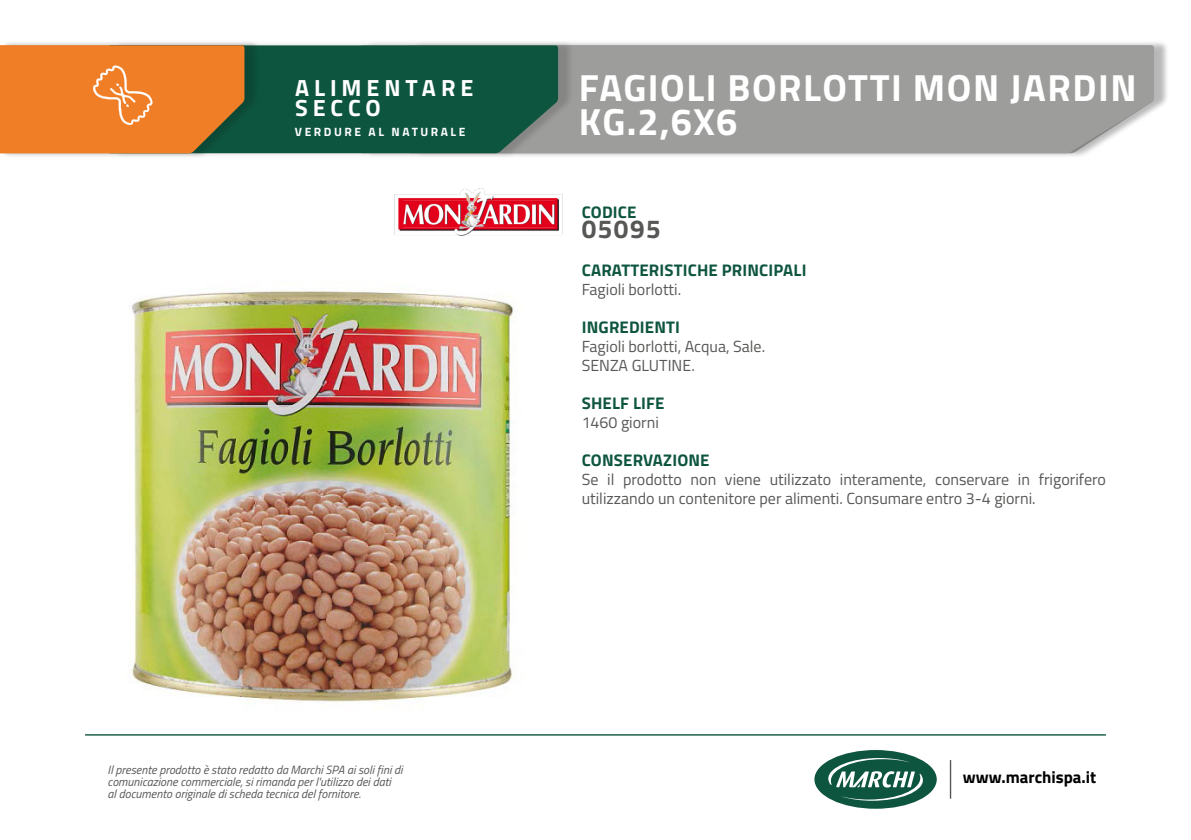
<style>
.page{position:relative;width:1191px;height:840px;background:#fff}
.page>*{position:absolute;margin:0;border:0;box-sizing:border-box;transform-origin:0 0}
.t1{font:700 37.8px/34.2px "Titillium Web";letter-spacing:.04em;color:#fff}
.t2{font:700 26px "Titillium Web";letter-spacing:.06em;color:#575756}
.t3{font:700 23.4px "Titillium Web";letter-spacing:.21em;color:#fff}
.t4{font:700 16.8px "Titillium Web";letter-spacing:.01em;color:#0e5540}
.t5{font:700 16.8px "Titillium Web";color:#000}
.t6{font:16px/19px "Titillium Web";color:#575756}
.t7{font:italic 12px/12px "Titillium Web";color:#575756}
.t8{font:700 12px "Titillium Web";letter-spacing:.21em;color:#fff}
</style>
<div class="page">
<div style="left:365px;top:40px;width:804px;height:118px;background:#000;opacity:.15"></div>
<div style="left:574px;top:45px;width:580px;height:108px;background:#9d9d9c"></div>
<div style="left:113px;top:40px;width:461px;height:118px;background:#000;opacity:.15"></div>
<div style="left:260px;top:45px;width:298px;height:108px;background:#0e5540"></div>
<div style="left:0;top:40px;width:260px;height:118px;background:#000;opacity:.15"></div>
<svg style="left:0;top:45px;width:244px;height:108px;background:#e37e2b"></svg>
<img style="left:131px;top:288px;width:384px;height:416px">
<img style="left:394px;top:188px;width:169px;height:48px">
<hr style="left:949px;top:759px;width:2px;height:39px;background:#575756">
<div style="left:814px;top:749px;width:122px;height:59px;background:#0e5540;border-radius:50%"></div>
<svg style="left:828px;top:757px;width:95px;height:43px"></svg>
<hr style="left:85px;top:733px;width:1021px;height:2px;background:#0e5540">
<p class="t3" style="left:295px;top:70px;width:180px">ALIMENTARE</p>
<p class="t3" style="left:295px;top:89px;width:87px">SECCO</p>
<p class="t8" style="left:295px;top:122px;width:172px">VERDURE AL NATURALE</p>
<p class="t7" style="left:108px;top:762px;width:296px">Il presente prodotto è stato redatto da Marchi SPA ai soli fini di comunicazione commerciale, si rimanda per l'utilizzo dei dati<br>al documento originale di scheda tecnica del fornitore.</p>
<p class="t1" style="left:578px;top:69px;width:559px">FAGIOLI BORLOTTI MON JARDIN<br>KG.2,6X6</p>
<p class="t1" style="left:582px;top:71px;width:473px">LE CAMEMBERT LONG LIFE<br>G.1 5 24</p>
<p class="t4" style="left:582px;top:199px;width:56px">CODICE</p>
<p class="t2" style="left:581px;top:208px;width:81px">05095</p>
<p class="t4" style="left:582px;top:257px;width:226px">CARATTERISTICHE PRINCIPALI</p>
<p class="t6" style="left:581px;top:279px;width:101px">Fagioli borlotti.</p>
<p class="t4" style="left:582px;top:314px;width:100px">INGREDIENTI</p>
<p class="t6" style="left:581px;top:336px;width:185px">Fagioli borlotti, Acqua, Sale.</p>
<p class="t6" style="left:581px;top:355px;width:115px">SENZA GLUTINE.</p>
<p class="t4" style="left:582px;top:390px;width:84px">SHELF LIFE</p>
<p class="t6" style="left:581px;top:412px;width:79px">1460 giorni</p>
<p class="t4" style="left:582px;top:447px;width:129px">CONSERVAZIONE</p>
<p class="t6" style="left:581px;top:469px;width:526px">Se il prodotto non viene utilizzato interamente, conservare in frigorifero utilizzando un contenitore per alimenti. Consumare entro 3-4 giorni.</p>
<p class="t5" style="left:963px;top:764px;width:135px">www.marchispa.it</p>
</div>
